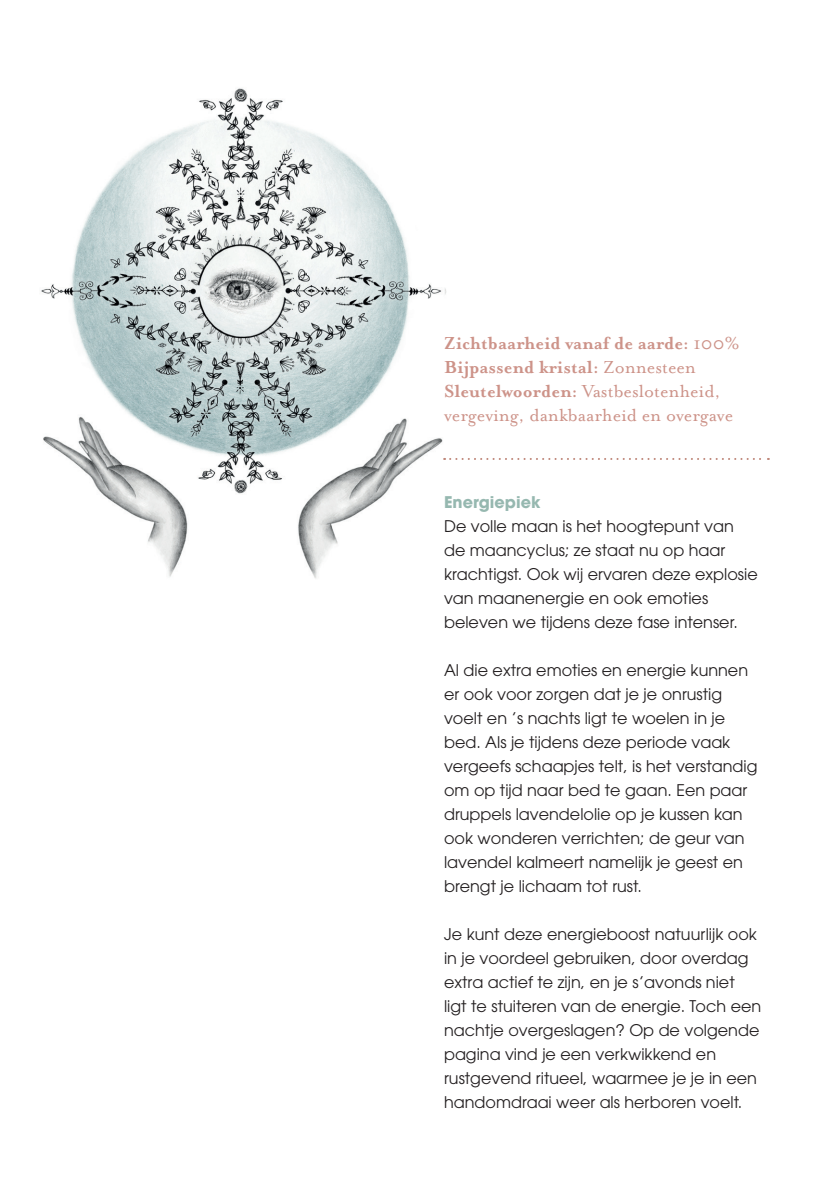
<style>
.page{position:relative;width:840px;height:1191px;background:#fff}
.page>*{position:absolute;margin:0;border:0;box-sizing:border-box;transform-origin:0 0}
.t1{font:20px/24px "Mrs Eaves OT";color:#cd9389}
.t2{font:16px/24px "ITC Avant Garde Pro";color:#231f20}
.t3{font:700 16px "ITC Avant Garde Pro";color:#96b8b0}
.s1{font-weight:700}
</style>
<div class="page">
<img style="left:41px;top:88px;width:405px;height:491px">
<svg style="left:444px;top:458px;width:324px;height:2px"></svg>
<p class="t1" style="left:444px;top:331px;width:297px"><span class="s1">Zichtbaarheid vanaf de aarde:</span> 100% <span class="s1">Bijpassend kristal:</span> Zonnesteen <span class="s1">Sleutelwoorden:</span> Vastbeslotenheid, vergeving, dankbaarheid en overgave</p>
<p class="t3" style="left:444px;top:491px;width:98px">Energiepiek</p>
<p class="t2" style="left:444px;top:514px;width:315px">De volle maan is het hoogtepunt van de maancyclus; ze staat nu op haar krachtigst. Ook wij ervaren deze explosie van maanenergie en ook emoties beleven we tijdens deze fase intenser.</p>
<p class="t2" style="left:444px;top:658px;width:315px">Al die extra emoties en energie kunnen er ook voor zorgen dat je je onrustig voelt en ’s nachts ligt te woelen in je bed. Als je tijdens deze periode vaak vergeefs schaapjes telt, is het verstandig om op tijd naar bed te gaan. Een paar druppels lavendelolie op je kussen kan ook wonderen verrichten; de geur van lavendel kalmeert namelijk je geest en brengt je lichaam tot rust.</p>
<p class="t2" style="left:444px;top:922px;width:318px">Je kunt deze energieboost natuurlijk ook in je voordeel gebruiken, door overdag extra actief te zijn, en je s’avonds niet ligt te stuiteren van de energie. Toch een nachtje overgeslagen? Op de volgende pagina vind je een verkwikkend en rustgevend ritueel, waarmee je je in een handomdraai weer als herboren voelt.</p>
</div>
